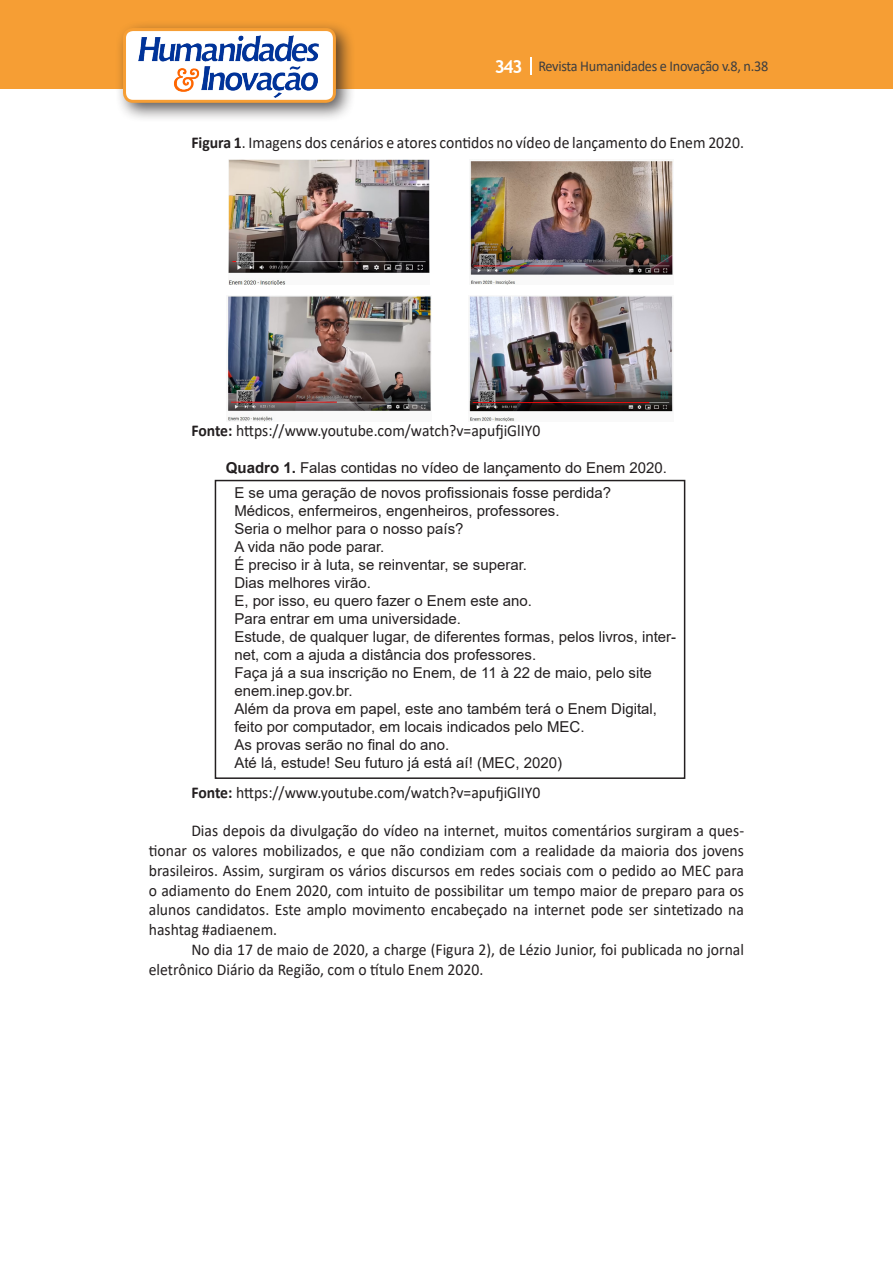
<style>
.page{position:relative;width:893px;height:1263px;background:#fff}
.page>*{position:absolute;margin:0;border:0;box-sizing:border-box;transform-origin:0 0}
.Texto{font:16.5px/19.8px "Calibri";color:#231f20;text-align:justify;scale:.95 1}
.t1{font:15px/18px "Arial";color:#231f20}
.t2{font:15px "Calibri";letter-spacing:-.02em;color:#3e3e3f;scale:.95 1}
.s1{font-family:"Trebuchet MS";font-weight:700;font-size:18px;color:#fff}
.s2{font-weight:700}
</style>
<div class="page">
<div style="left:0;top:0;width:893px;height:88px;background:#f69e34"></div>
<svg style="left:530px;top:57px;width:2px;height:18px"></svg>
<div style="left:115px;top:20px;width:241px;height:103px;background:#231f20;opacity:.75"></div>
<div style="left:125px;top:30px;width:209px;height:71px;background:#fff;border-radius:9px"></div>
<img style="left:138px;top:35px;width:181px;height:62px">
<div style="left:123px;top:28px;width:213px;height:75px;border:3px solid #f69e34;border-radius:9px"></div>
<img style="left:228px;top:159px;width:201px;height:126px">
<img style="left:227px;top:296px;width:204px;height:125px">
<img style="left:470px;top:161px;width:203px;height:124px">
<img style="left:469px;top:296px;width:204px;height:125px">
<div style="left:215px;top:480px;width:470px;height:299px;border:2px solid #231f20"></div>
<p class="t2" style="left:495px;top:56px;width:290px"><span class="s1">343</span> Revista Humanidades e Inovação v.8, n.38</p>
<p class="Texto" style="left:191px;top:133px;width:583px"><span class="s2">Figura 1</span>. Imagens dos cenários e atores contidos no vídeo de lançamento do Enem 2020.</p>
<p class="Texto" style="left:191px;top:421px;width:369px"><span class="s2">Fonte:</span> https://www.youtube.com/watch?v=apufjiGlIY0</p>
<p class="t1" style="left:226px;top:458px;width:443px"><span class="s2">Quadro 1.</span> Falas contidas no vídeo de lançamento do Enem 2020.</p>
<p class="t1" style="left:234px;top:484px;width:378px">E se uma geração de novos profissionais fosse perdida?</p>
<p class="t1" style="left:234px;top:502px;width:327px">Médicos, enfermeiros, engenheiros, professores.</p>
<p class="t1" style="left:234px;top:520px;width:231px">Seria o melhor para o nosso país?</p>
<p class="t1" style="left:234px;top:538px;width:152px">A vida não pode parar.</p>
<p class="t1" style="left:234px;top:556px;width:294px">É preciso ir à luta, se reinventar, se superar.</p>
<p class="t1" style="left:234px;top:574px;width:138px">Dias melhores virão.</p>
<p class="t1" style="left:234px;top:592px;width:299px">E, por isso, eu quero fazer o Enem este ano.</p>
<p class="t1" style="left:234px;top:610px;width:228px">Para entrar em uma universidade.</p>
<p class="t1" style="left:234px;top:628px;width:443px">Estude, de qualquer lugar, de diferentes formas, pelos livros, inter&shy;net, com a ajuda a distância dos professores.</p>
<p class="t1" style="left:234px;top:664px;width:419px">Faça já a sua inscrição no Enem, de 11 à 22 de maio, pelo site enem.inep.gov.br.</p>
<p class="t1" style="left:234px;top:700px;width:424px">Além da prova em papel, este ano também terá o Enem Digital, feito por computador, em locais indicados pelo MEC.</p>
<p class="t1" style="left:234px;top:736px;width:217px">As provas serão no final do ano.</p>
<p class="t1" style="left:234px;top:754px;width:329px">Até lá, estude! Seu futuro já está aí! (MEC, 2020)</p>
<p class="Texto" style="left:191px;top:782px;width:369px"><span class="s2">Fonte:</span> https://www.youtube.com/watch?v=apufjiGlIY0</p>
<p class="Texto" style="left:149px;top:820px;width:628px;text-indent:43px">Dias depois da divulgação do vídeo na internet, muitos comentários surgiram a ques&shy;tionar os valores mobilizados, e que não condiziam com a realidade da maioria dos jovens brasileiros. Assim, surgiram os vários discursos em redes sociais com o pedido ao MEC para o adiamento do Enem 2020, com intuito de possibilitar um tempo maior de preparo para os alunos candidatos. Este amplo movimento encabeçado na internet pode ser sintetizado na hashtag #adiaenem.</p>
<p class="Texto" style="left:149px;top:939px;width:628px;text-indent:43px">No dia 17 de maio de 2020, a charge (Figura 2), de Lézio Junior, foi publicada no jornal eletrônico Diário da Região, com o título Enem 2020.</p>
</div>
